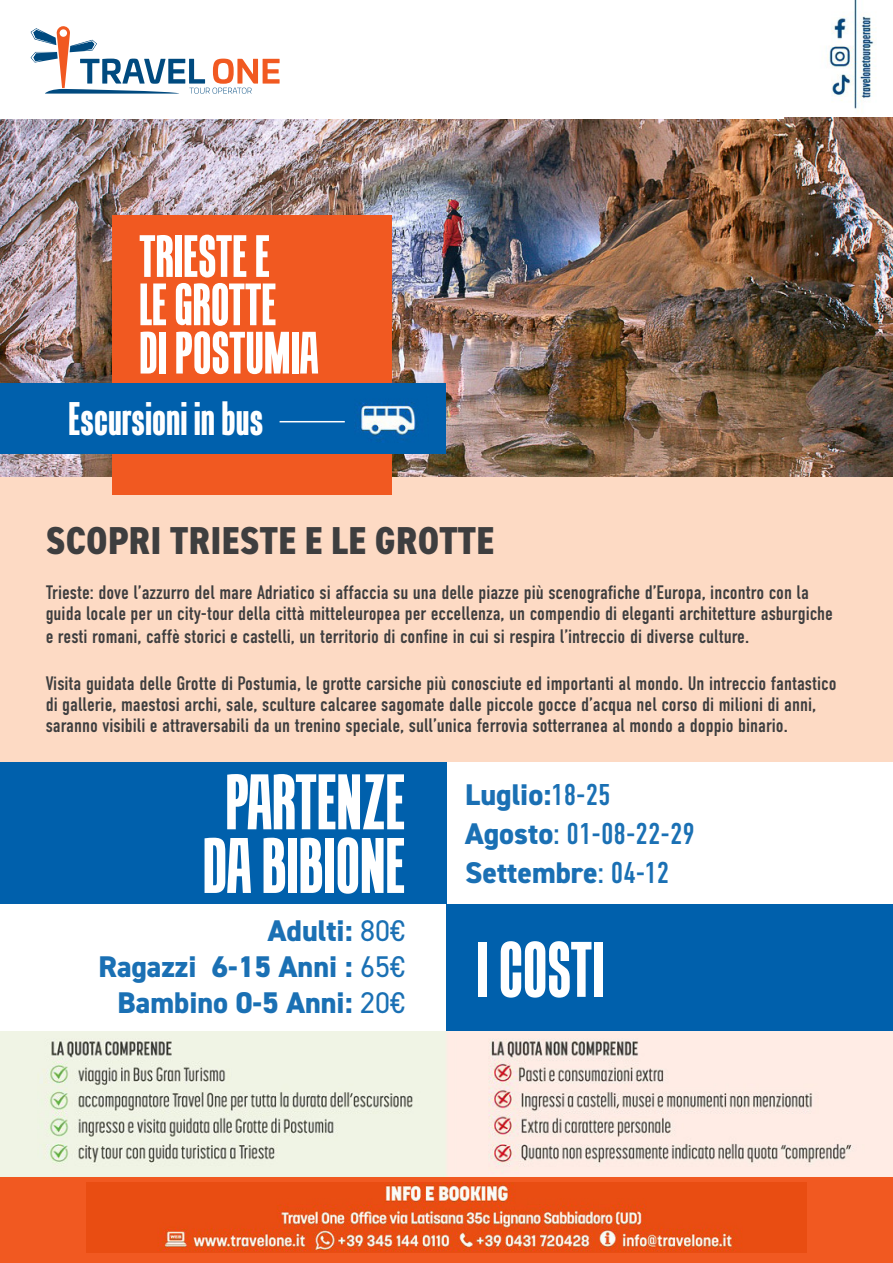
<style>
.page{position:relative;width:893px;height:1263px;background:#fff}
.page>*{position:absolute;margin:0;border:0;box-sizing:border-box;transform-origin:0 0}
.t1{font:700 72px "Tandelle Rg";color:#fff}
.t2{font:700 54.6px "Tandelle Rg";color:#fff}
.t3{font:700 43.2px "Tandelle Rg";color:#fff}
.t4{font:800 condensed 39px "DIN2014";letter-spacing:.01em;color:#3e3e3f}
.t5{font:800 30px "DIN2014";color:#1a70b4}
.t6{font:30px "DIN Condensed";color:#1a70b4}
.t7{font:19.5px/21px "DIN Condensed";color:#3e3e3f}
.s1{font-weight:400}
.s2{font-family:"DIN Condensed";font-weight:400}
.s3{font-family:"DIN2014";font-weight:800}
</style>
<div class="page">
<div style="left:0;top:477px;width:893px;height:285px;background:#fddac4"></div>
<img style="left:0;top:117px;width:893px;height:360px">
<div style="left:112px;top:215px;width:279px;height:280px;background:#f15921"></div>
<div style="left:0;top:1175px;width:893px;height:88px;background:#f15921"></div>
<div style="left:0;top:762px;width:446px;height:142px;background:#0060ac"></div>
<div style="left:446px;top:904px;width:447px;height:129px;background:#0060ac"></div>
<div style="left:0;top:383px;width:446px;height:71px;background:#0060ac"></div>
<img style="left:359px;top:402px;width:59px;height:40px">
<img style="left:827px;top:0;width:49px;height:109px">
<img style="left:0;top:1032px;width:893px;height:144px">
<img style="left:86px;top:1182px;width:721px;height:71px">
<hr style="left:280px;top:421px;width:65px;height:1px;background:#fff">
<div style="left:0;top:0;width:784px;height:118px;background:#fff"></div>
<svg style="left:31px;top:26px;width:249px;height:68px"></svg>
<p class="t2" style="left:139px;top:223px;width:132px">TRIESTE E</p>
<p class="t2" style="left:139px;top:271px;width:139px">LE GROTTE</p>
<p class="t2" style="left:139px;top:320px;width:181px">DI POSTUMIA</p>
<p class="t3" style="left:68px;top:392px;width:197px">Escursioni in bus</p>
<p class="t4" style="left:46px;top:515px;width:450px">SCOPRI TRIESTE E LE GROTTE</p>
<p class="t7" style="left:46px;top:582px;width:789px">Trieste: dove l’azzurro del mare Adriatico si affaccia su una delle piazze più scenografiche d’Europa, incontro con la guida locale per un city-tour della città mitteleuropea per eccellenza, un compendio di eleganti architetture asburgiche</p>
<p class="t7" style="left:46px;top:627px;width:705px">e resti romani, caffè storici e castelli, un territorio di confine in cui si respira l’intreccio di diverse culture.</p>
<p class="t7" style="left:46px;top:673px;width:792px">Visita guidata delle Grotte di Postumia, le grotte carsiche più conosciute ed importanti al mondo. Un intreccio fantastico di gallerie, maestosi archi, sale, sculture calcaree sagomate dalle piccole gocce d’acqua nel corso di milioni di anni, saranno visibili e attraversabili da un trenino speciale, sull’unica ferrovia sotterranea al mondo a doppio binario.</p>
<p class="t1" style="left:225px;top:758px;width:181px">PARTENZE</p>
<p class="t1" style="left:203px;top:822px;width:204px">DA BIBIONE</p>
<p class="t5" style="left:268px;top:911px;width:139px">Adulti: <span class="s1">80€</span></p>
<p class="t5" style="left:99px;top:947px;width:308px">Ragazzi 6-15 Anni : <span class="s1">65€</span></p>
<p class="t5" style="left:118px;top:983px;width:289px">Bambino 0-5 Anni: <span class="s1">20€</span></p>
<p class="t5" style="left:465px;top:775px;width:147px">Luglio:<span class="s2">18-25</span></p>
<p class="t6" style="left:465px;top:817px;width:231px"><span class="s3">Agosto</span>: 01-08-22-29</p>
<p class="t5" style="left:465px;top:853px;width:206px">Settembre<span class="s2">: 04-12</span></p>
<p class="t1" style="left:476px;top:926px;width:130px">I COSTI</p>
</div>
